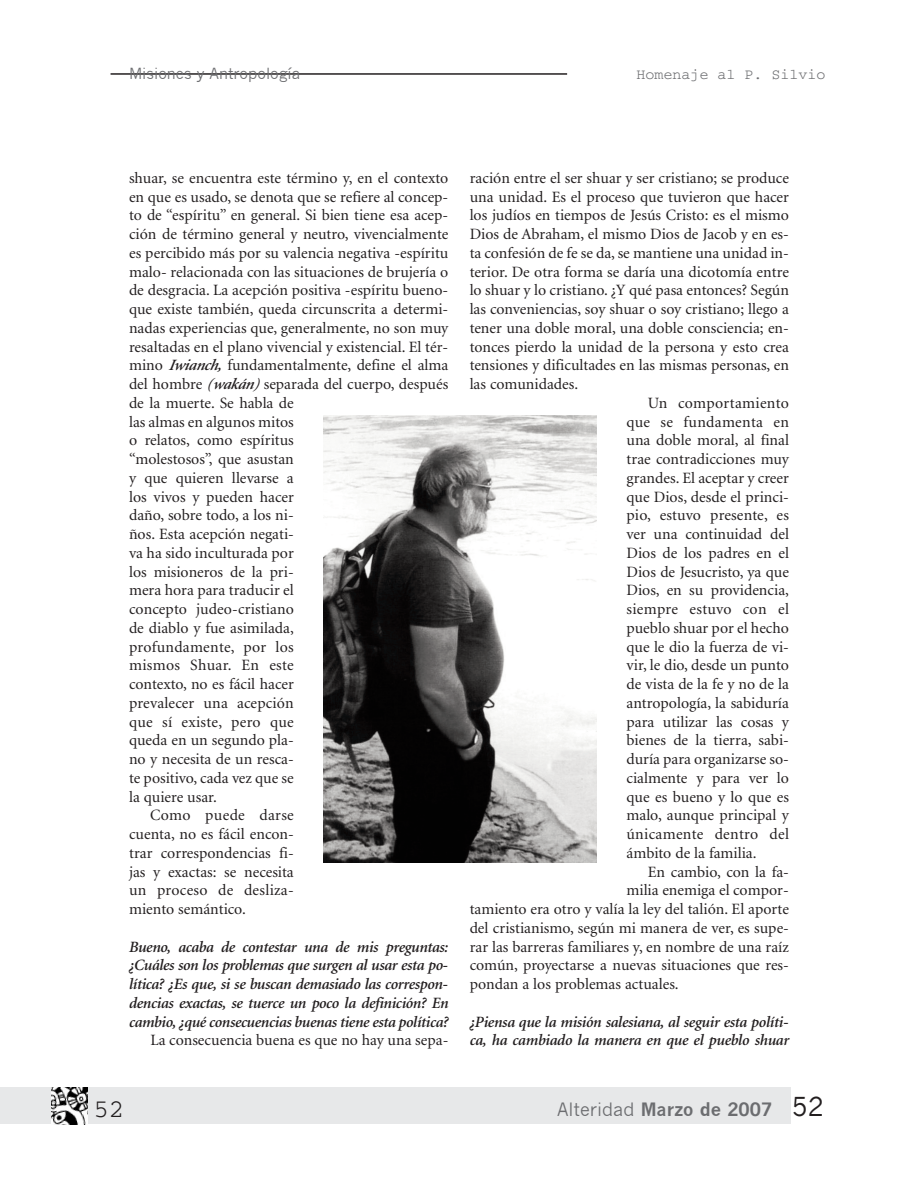
<style>
.page{position:relative;width:918px;height:1188px;background:#fff}
.page>*{position:absolute;margin:0;border:0;box-sizing:border-box;transform-origin:0 0}
.t1{font:25.5px "Courier";color:#231f20}
.t2{font:700 18px "News Gothic";color:#6c6d70}
.t3{font:15.75px "Minion";color:#231f20}
.t4{font:italic 600 15.75px/18.8px "Minion";letter-spacing:-.02em;color:#231f20;text-align:justify}
.t5{font:15.75px "Minion";letter-spacing:.02em;color:#231f20}
.t6{font:15px "News Gothic";color:#6c6d70}
.t7{font:15px "Courier";color:#6c6d70}
.s1{font-weight:600;font-style:italic}
.s2{font-weight:400}
.s3{font-weight:400;font-size:25.5px;color:#231f20}
</style>
<div class="page">
<div style="left:0;top:1087px;width:790px;height:37px;background:#e7e8e9"></div>
<hr style="left:111px;top:73px;width:456px;height:2px;background:#231f20">
<img style="left:51px;top:1087px;width:37px;height:37px">
<img style="left:324px;top:416px;width:272px;height:446px">
<p class="t6" style="left:129px;top:64px;width:173px">Misiones y Antropología</p>
<p class="t7" style="left:636px;top:70px;width:191px">Homenaje al P. Silvio</p>
<p class="t3" style="left:129px;top:172px;width:321px">shuar, se encuentra este término y, en el contexto</p>
<p class="t3" style="left:129px;top:191px;width:321px">en que es usado, se denota que se refiere al concep-</p>
<p class="t3" style="left:129px;top:209px;width:321px">to de “espíritu” en general. Si bien tiene esa acep-</p>
<p class="t3" style="left:129px;top:228px;width:321px">ción de término general y neutro, vivencialmente</p>
<p class="t3" style="left:129px;top:247px;width:321px">es percibido más por su valencia negativa -espíritu</p>
<p class="t3" style="left:129px;top:266px;width:321px">malo- relacionada con las situaciones de brujería o</p>
<p class="t3" style="left:129px;top:284px;width:321px">de desgracia. La acepción positiva -espíritu bueno-</p>
<p class="t3" style="left:129px;top:303px;width:321px">que existe también, queda circunscrita a determi-</p>
<p class="t3" style="left:129px;top:322px;width:321px">nadas experiencias que, generalmente, no son muy</p>
<p class="t3" style="left:129px;top:341px;width:321px">resaltadas en el plano vivencial y existencial. El tér-</p>
<p class="t3" style="left:129px;top:359px;width:321px">mino <span class="s1">Iwianch,</span> fundamentalmente, define el alma</p>
<p class="t3" style="left:129px;top:378px;width:321px">del hombre <span class="s1">(wakán)</span>separada del cuerpo, después</p>
<p class="t3" style="left:129px;top:397px;width:166px">de la muerte. Se habla de</p>
<p class="t3" style="left:129px;top:416px;width:166px">las almas en algunos mitos</p>
<p class="t3" style="left:129px;top:434px;width:166px">o relatos, como espíritus</p>
<p class="t3" style="left:129px;top:453px;width:166px">“molestosos”, que asustan</p>
<p class="t3" style="left:129px;top:472px;width:166px">y que quieren llevarse a</p>
<p class="t3" style="left:129px;top:491px;width:166px">los vivos y pueden hacer</p>
<p class="t3" style="left:129px;top:509px;width:166px">daño, sobre todo, a los ni-</p>
<p class="t3" style="left:129px;top:528px;width:166px">ños. Esta acepción negati-</p>
<p class="t3" style="left:129px;top:547px;width:166px">va ha sido inculturada por</p>
<p class="t3" style="left:129px;top:566px;width:166px">los misioneros de la pri-</p>
<p class="t3" style="left:129px;top:584px;width:166px">mera hora para traducir el</p>
<p class="t3" style="left:129px;top:603px;width:166px">concepto judeo-cristiano</p>
<p class="t3" style="left:129px;top:622px;width:166px">de diablo y fue asimilada,</p>
<p class="t3" style="left:129px;top:641px;width:166px">profundamente, por los</p>
<p class="t5" style="left:129px;top:659px;width:166px">mismos Shuar. En este</p>
<p class="t3" style="left:129px;top:678px;width:166px">contexto, no es fácil hacer</p>
<p class="t3" style="left:129px;top:697px;width:166px">prevalecer una acepción</p>
<p class="t5" style="left:129px;top:716px;width:166px">que sí existe, pero que</p>
<p class="t3" style="left:129px;top:734px;width:166px">queda en un segundo pla-</p>
<p class="t3" style="left:129px;top:753px;width:166px">no y necesita de un resca-</p>
<p class="t3" style="left:129px;top:772px;width:166px">te positivo, cada vez que se</p>
<p class="t3" style="left:129px;top:791px;width:89px">la quiere usar.</p>
<p class="t5" style="left:150px;top:809px;width:145px">Como puede darse</p>
<p class="t3" style="left:129px;top:828px;width:166px">cuenta, no es fácil encon-</p>
<p class="t3" style="left:129px;top:847px;width:166px">trar correspondencias fi-</p>
<p class="t3" style="left:129px;top:866px;width:166px">jas y exactas: se necesita</p>
<p class="t5" style="left:129px;top:884px;width:166px">un proceso de desliza-</p>
<p class="t3" style="left:129px;top:903px;width:118px">miento semántico.</p>
<p class="t4" style="left:129px;top:939px;width:321px">Bueno, acaba de contestar una de mis preguntas: ¿Cuáles son los problemas que surgen al usar esta po&shy;lítica? ¿Es que, si se buscan demasiado las correspon&shy;dencias exactas, se tuerce un poco la definición? En cambio, ¿qué consecuencias buenas tiene esta política?</p>
<p class="t3" style="left:150px;top:1034px;width:300px">La consecuencia buena es que no hay una sepa-</p>
<h1 class="t1" style="left:94px;top:1101px;width:32px">52</h1>
<p class="t3" style="left:470px;top:172px;width:321px">ración entre el ser shuar y ser cristiano; se produce</p>
<p class="t3" style="left:470px;top:191px;width:321px">una unidad. Es el proceso que tuvieron que hacer</p>
<p class="t3" style="left:470px;top:209px;width:321px">los judíos en tiempos de Jesús Cristo: es el mismo</p>
<p class="t3" style="left:470px;top:228px;width:321px">Dios de Abraham, el mismo Dios de Jacob y en es-</p>
<p class="t3" style="left:470px;top:247px;width:321px">ta confesión de fe se da, se mantiene una unidad in-</p>
<p class="t3" style="left:470px;top:266px;width:321px">terior. De otra forma se daría una dicotomía entre</p>
<p class="t3" style="left:470px;top:284px;width:321px">lo shuar y lo cristiano. ¿Y qué pasa entonces? Según</p>
<p class="t3" style="left:470px;top:303px;width:321px">las conveniencias, soy shuar o soy cristiano; llego a</p>
<p class="t3" style="left:470px;top:322px;width:321px">tener una doble moral, una doble consciencia; en-</p>
<p class="t3" style="left:470px;top:341px;width:321px">tonces pierdo la unidad de la persona y esto crea</p>
<p class="t3" style="left:470px;top:359px;width:321px">tensiones y dificultades en las mismas personas, en</p>
<p class="t3" style="left:470px;top:378px;width:110px">las comunidades.</p>
<p class="t5" style="left:648px;top:397px;width:143px">Un comportamiento</p>
<p class="t5" style="left:627px;top:416px;width:164px">que se fundamenta en</p>
<p class="t3" style="left:627px;top:434px;width:164px">una doble moral, al final</p>
<p class="t3" style="left:627px;top:453px;width:164px">trae contradicciones muy</p>
<p class="t3" style="left:627px;top:472px;width:164px">grandes. El aceptar y creer</p>
<p class="t3" style="left:627px;top:491px;width:164px">que Dios, desde el princi-</p>
<p class="t3" style="left:627px;top:509px;width:164px">pio, estuvo presente, es</p>
<p class="t3" style="left:627px;top:528px;width:164px">ver una continuidad del</p>
<p class="t3" style="left:627px;top:547px;width:164px">Dios de los padres en el</p>
<p class="t3" style="left:627px;top:566px;width:164px">Dios de Jesucristo, ya que</p>
<p class="t3" style="left:627px;top:584px;width:164px">Dios, en su providencia,</p>
<p class="t3" style="left:627px;top:603px;width:164px">siempre estuvo con el</p>
<p class="t3" style="left:627px;top:622px;width:164px">pueblo shuar por el hecho</p>
<p class="t3" style="left:627px;top:641px;width:164px">que le dio la fuerza de vi-</p>
<p class="t3" style="left:627px;top:659px;width:164px">vir, le dio, desde un punto</p>
<p class="t3" style="left:627px;top:678px;width:164px">de vista de la fe y no de la</p>
<p class="t3" style="left:627px;top:697px;width:164px">antropología, la sabiduría</p>
<p class="t3" style="left:627px;top:716px;width:164px">para utilizar las cosas y</p>
<p class="t3" style="left:627px;top:734px;width:164px">bienes de la tierra, sabi-</p>
<p class="t3" style="left:627px;top:753px;width:164px">duría para organizarse so-</p>
<p class="t3" style="left:627px;top:772px;width:164px">cialmente y para ver lo</p>
<p class="t3" style="left:627px;top:791px;width:164px">que es bueno y lo que es</p>
<p class="t3" style="left:627px;top:809px;width:164px">malo, aunque principal y</p>
<p class="t5" style="left:627px;top:828px;width:164px">únicamente dentro del</p>
<p class="t3" style="left:627px;top:847px;width:132px">ámbito de la familia.</p>
<p class="t3" style="left:648px;top:866px;width:143px">En cambio, con la fa-</p>
<p class="t3" style="left:627px;top:884px;width:164px">milia enemiga el compor-</p>
<p class="t3" style="left:470px;top:903px;width:321px">tamiento era otro y valía la ley del talión. El aporte</p>
<p class="t3" style="left:470px;top:922px;width:321px">del cristianismo, según mi manera de ver, es supe-</p>
<p class="t3" style="left:470px;top:941px;width:321px">rar las barreras familiares y, en nombre de una raíz</p>
<p class="t3" style="left:470px;top:959px;width:321px">común, proyectarse a nuevas situaciones que res-</p>
<p class="t3" style="left:470px;top:978px;width:211px">pondan a los problemas actuales.</p>
<p class="t4" style="left:470px;top:1014px;width:321px">¿Piensa que la misión salesiana, al seguir esta políti&shy;ca, ha cambiado la manera en que el pueblo shuar</p>
<p class="t2" style="left:557px;top:1098px;width:268px"><span class="s2">Alteridad</span> Marzo de 2007 <span class="s3">52</span></p>
</div>
